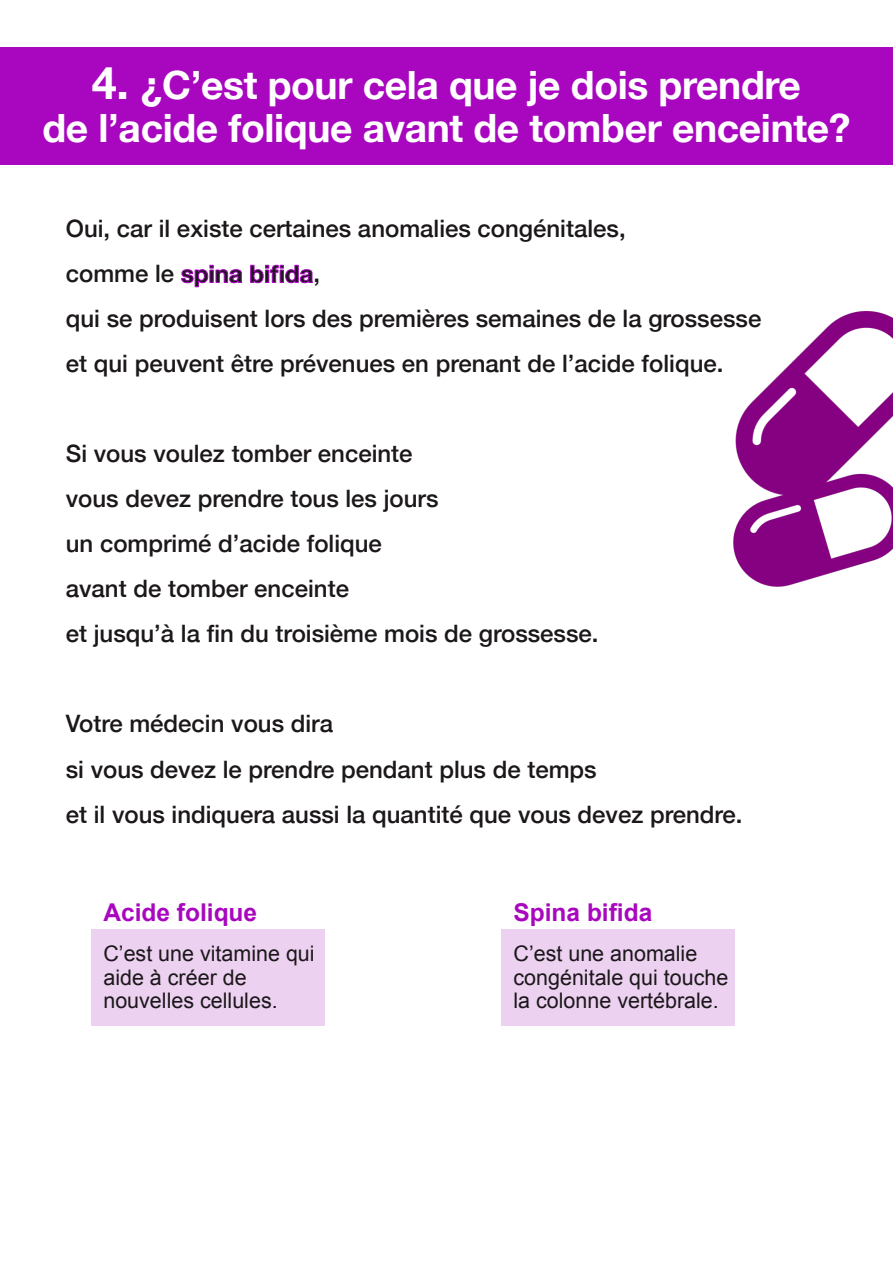
<style>
.page{position:relative;width:893px;height:1263px;background:#fff}
.page>*{position:absolute;margin:0;border:0;box-sizing:border-box;transform-origin:0 0}
.t1{font:700 39px/43px "Helvetica Neue";letter-spacing:-.01em;color:#fff;text-align:center}
.t2{font:700 24.45px "Arial";color:#a807bf}
.t3{font:500 24px/45px "Helvetica Neue";color:#1b171a}
.t4{font:21.45px/24px "Arial";color:#1b171a}
.s1{font-size:45px}
.s2{font-weight:700}
</style>
<div class="page">
<div style="left:0;top:48px;width:893px;height:117px;background:#a807bf"></div>
<div style="left:501px;top:930px;width:234px;height:96px;background:#edd1f1"></div>
<div style="left:91px;top:930px;width:234px;height:96px;background:#edd1f1"></div>
<img style="left:734px;top:311px;width:159px;height:276px">
<h1 class="t1" style="left:42px;top:63px;width:810px"><span class="s1">4.</span> ¿C’est pour cela que je dois prendre<br>de l’acide folique avant de tomber enceinte?</h1>
<p class="t3" style="left:66px;top:206px;width:697px">Oui, car il existe certaines anomalies congénitales,<br>comme le <span class="s2">spina bifida</span>,<br>qui se produisent lors des premières semaines de la grossesse et qui peuvent être prévenues en prenant de l’acide folique.</p>
<p class="t3" style="left:66px;top:431px;width:534px">Si vous voulez tomber enceinte<br>vous devez prendre tous les jours<br>un comprimé d’acide folique<br>avant de tomber enceinte<br>et jusqu’à la fin du troisième mois de grossesse.</p>
<p class="t3" style="left:66px;top:701px;width:678px">Votre médecin vous dira<br>si vous devez le prendre pendant plus de temps<br>et il vous indiquera aussi la quantité que vous devez prendre.</p>
<p class="t2" style="left:103px;top:903px;width:155px">Acide folique</p>
<p class="t4" style="left:103px;top:943px;width:213px">C’est une vitamine qui aide à créer de nouvelles cellules.</p>
<p class="t2" style="left:513px;top:903px;width:140px">Spina bifida</p>
<p class="t4" style="left:513px;top:943px;width:216px">C’est une anomalie congénitale qui touche la colonne vertébrale.</p>
</div>
